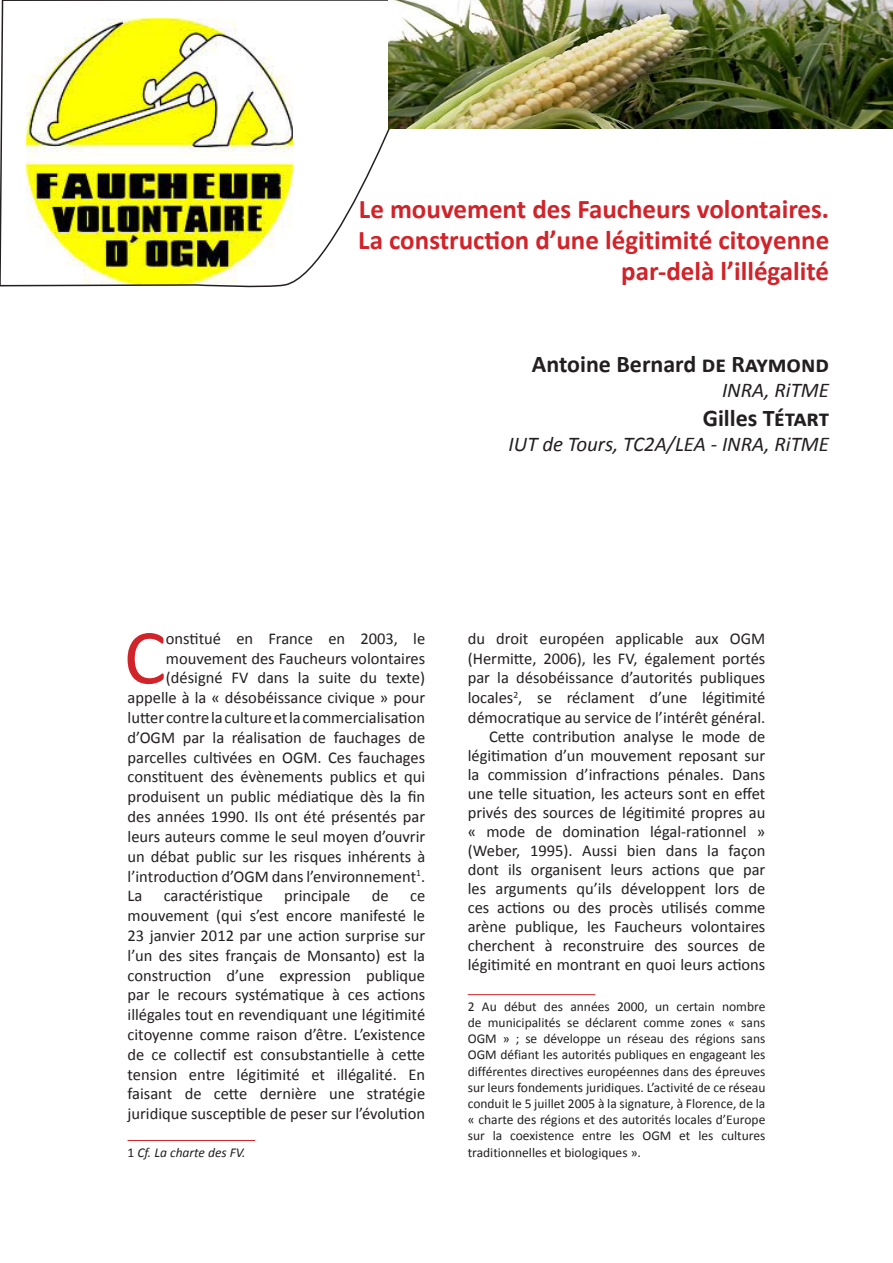
<style>
.page{position:relative;width:893px;height:1263px;background:#fff}
.page>*{position:absolute;margin:0;border:0;box-sizing:border-box;transform-origin:0 0}
.Lettrine1{font:78.9px "Calibri";color:#d1232a}
.Titre_article{font:700 27px/31px "Calibri";color:#d1232a;text-align:right}
.t1{font:700 24px "Calibri";color:#231f20}
.Rattachement_auteur{font:italic 21px "Calibri";color:#231f20}
.Lettrine1-2{font:16.5px/19.8px "Calibri";color:#231f20;text-align:justify}
.Texte_article{font:16.5px/19px "Calibri";color:#231f20;text-align:justify}
.Note_de_bas_de_page{font:16.5px/19.8px "Calibri";color:#231f20;text-align:justify}
.Note_de_bas_de_page-2{font:13.5px/16.2px "Calibri";color:#231f20;text-align:justify}
.Note_de_bas_de_page-3{font:italic 13.5px "Calibri";color:#231f20}
.s1{font-style:normal}
</style>
<div class="page">
<hr style="left:128px;top:1140px;width:127px;height:1px;background:#d1232a">
<hr style="left:468px;top:994px;width:127px;height:1px;background:#d1232a">
<svg style="left:0;top:0;width:390px;height:288px"></svg>
<img style="left:388px;top:0;width:505px;height:129px">
<p class="Titre_article" style="left:358px;top:193px;width:472px">Le mouvement des Faucheurs volontaires.<br>La construction d’une légitimité citoyenne par-delà l’illégalité</p>
<p class="t1" style="left:532px;top:348px;width:299px">Antoine Bernard de Raymond</p>
<p class="Rattachement_auteur" style="left:722px;top:376px;width:109px">INRA, RiTME</p>
<p class="t1" style="left:703px;top:402px;width:128px">Gilles Tétart</p>
<p class="Rattachement_auteur" style="left:509px;top:430px;width:322px">IUT de Tours, TC2A/LEA - INRA, RiTME</p>
<p class="Lettrine1" style="left:124px;top:607px;width:44px">C</p>
<p class="Lettrine1-2" style="left:166px;top:628px;width:261px">onstitué en France en 2003, le</p>
<p class="Lettrine1-2" style="left:166px;top:648px;width:261px">mouvement des Faucheurs volontaires</p>
<p class="Lettrine1-2" style="left:166px;top:668px;width:261px">(désigné FV dans la suite du texte)</p>
<p class="Lettrine1-2" style="left:128px;top:688px;width:299px">appelle à la « désobéissance civique » pour</p>
<p class="Lettrine1-2" style="left:128px;top:708px;width:299px">lutter contre la culture et la commercialisation</p>
<p class="Lettrine1-2" style="left:128px;top:727px;width:299px">d’OGM par la réalisation de fauchages de</p>
<p class="Lettrine1-2" style="left:128px;top:747px;width:299px">parcelles cultivées en OGM. Ces fauchages</p>
<p class="Lettrine1-2" style="left:128px;top:767px;width:299px">constituent des évènements publics et qui</p>
<p class="Lettrine1-2" style="left:128px;top:787px;width:299px">produisent un public médiatique dès la fin</p>
<p class="Lettrine1-2" style="left:128px;top:807px;width:299px">des années 1990. Ils ont été présentés par</p>
<p class="Lettrine1-2" style="left:128px;top:826px;width:299px">leurs auteurs comme le seul moyen d’ouvrir</p>
<p class="Lettrine1-2" style="left:128px;top:846px;width:299px">un débat public sur les risques inhérents à</p>
<p class="Lettrine1-2" style="left:128px;top:866px;width:299px">l’introduction d’OGM dans l’environnement<sup>1</sup>.</p>
<p class="Lettrine1-2" style="left:128px;top:886px;width:16px">La</p>
<p class="Lettrine1-2" style="left:164px;top:886px;width:101px">caractéristique</p>
<p class="Lettrine1-2" style="left:284px;top:886px;width:68px">principale</p>
<p class="Lettrine1-2" style="left:372px;top:886px;width:18px">de</p>
<p class="Lettrine1-2" style="left:128px;top:886px;width:299px;text-indent:282px">ce mouvement (qui s’est encore manifesté le 23 janvier 2012 par une action surprise sur l’un des sites français de Monsanto) est la construction d’une expression publique par le recours systématique à ces actions illégales tout en revendiquant une légitimité citoyenne comme raison d’être. L’existence de ce collectif est consubstantielle à cette tension entre légitimité et illégalité. En faisant de cette dernière une stratégie juridique susceptible de peser sur l’évolution</p>
<p class="Note_de_bas_de_page-3" style="left:128px;top:1143px;width:120px"><span class="s1">1</span> Cf. La charte des FV.</p>
<p class="Note_de_bas_de_page" style="left:468px;top:628px;width:299px">du droit européen applicable aux OGM (Hermitte, 2006), les FV, également portés par la désobéissance d’autorités publiques locales<sup>2</sup>, se réclament d’une légitimité démocratique au service de l’intérêt général.</p>
<p class="Texte_article" style="left:468px;top:727px;width:299px;text-indent:21px">Cette contribution analyse le mode de légitimation d’un mouvement reposant sur la commission d’infractions pénales. Dans une telle situation, les acteurs sont en effet privés des sources de légitimité propres au « mode de domination légal-rationnel » (Weber, 1995). Aussi bien dans la façon dont ils organisent leurs actions que par les arguments qu’ils développent lors de ces actions ou des procès utilisés comme arène publique, les Faucheurs volontaires cherchent à reconstruire des sources de légitimité en montrant en quoi leurs actions</p>
<p class="Note_de_bas_de_page-2" style="left:468px;top:998px;width:299px">2 Au début des années 2000, un certain nombre de municipalités se déclarent comme zones « sans OGM » ; se développe un réseau des régions sans OGM défiant les autorités publiques en engageant les différentes directives européennes dans des épreuves sur leurs fondements juridiques. L’activité de ce réseau conduit le 5 juillet 2005 à la signature, à Florence, de la « charte des régions et des autorités locales d’Europe sur la coexistence entre les OGM et les cultures traditionnelles et biologiques ».</p>
</div>
